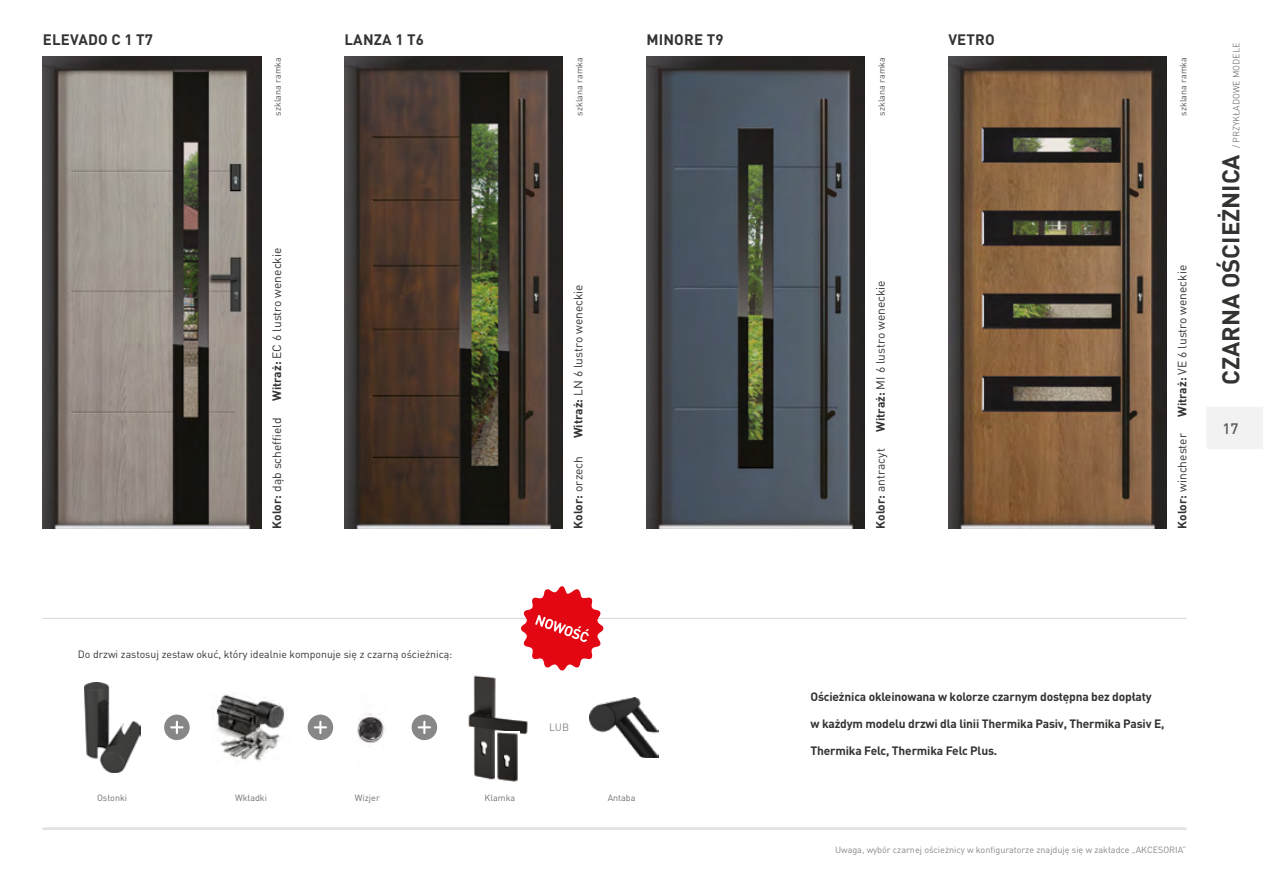
<style>
.page{position:relative;width:1263px;height:893px;background:#fff}
.page>*{position:absolute;margin:0;border:0;box-sizing:border-box;transform-origin:0 0}
.t1{font:700 24px "DIN Pro";color:#333332}
.t2{font:700 15px "DIN Pro";letter-spacing:.01em;color:#333332}
.t3{font:500 15px "DIN Pro";color:#575756}
.t4{font:700 12px "DIN Pro";letter-spacing:-.015em;color:#333332}
.t5{font:12px "DIN Pro";color:#333332}
.t6{font:10.5px "DIN Pro";color:#333332}
.t7{font:10.5px "DIN Pro";color:#878787}
.t8{font:9px "DIN Pro";color:#878787}
.t9{font:9px "DIN Pro";color:#575756}
.t10{font:9px "DIN Pro";color:#706f6f}
.t11{font:300 9px "DIN Pro";color:#575756}
.s1{font-weight:700}
.s2{font-weight:400}
</style>
<div class="page">
<div style="left:1207px;top:407px;width:56px;height:42px;background:#f2f2f2"></div>
<hr style="left:43px;top:829px;width:1144px;height:1px;background:#dadada">
<img style="left:344px;top:56px;width:219px;height:473px">
<img style="left:646px;top:56px;width:219px;height:473px">
<img style="left:43px;top:56px;width:218px;height:473px">
<img style="left:948px;top:56px;width:219px;height:473px">
<img style="left:84px;top:682px;width:56px;height:90px">
<img style="left:216px;top:694px;width:69px;height:67px">
<img style="left:357px;top:713px;width:28px;height:34px">
<img style="left:468px;top:675px;width:60px;height:105px">
<img style="left:495px;top:732px;width:24px;height:50px">
<img style="left:589px;top:697px;width:69px;height:60px">
<svg style="left:164px;top:715px;width:26px;height:25px"></svg>
<svg style="left:308px;top:715px;width:25px;height:25px"></svg>
<svg style="left:412px;top:715px;width:25px;height:25px"></svg>
<hr style="left:43px;top:827px;width:1143px;height:2px;background:#dadada">
<hr style="left:43px;top:618px;width:1143px;height:1px;background:#dadada">
<svg style="left:521px;top:586px;width:82px;height:84px"></svg>
<p class="t2" style="left:43px;top:30px;width:111px">ELEVADO C 1 T7</p>
<p class="t2" style="left:344px;top:30px;width:81px">LANZA 1 T6</p>
<p class="t2" style="left:646px;top:30px;width:79px">MINORE T9</p>
<p class="t2" style="left:948px;top:30px;width:48px">VETRO</p>
<p class="t9" style="left:271px;top:116px;width:60px;rotate:-90deg">szklana ramka</p>
<p class="t9" style="left:573px;top:116px;width:60px;rotate:-90deg">szklana ramka</p>
<p class="t9" style="left:875px;top:116px;width:60px;rotate:-90deg">szklana ramka</p>
<p class="t9" style="left:1177px;top:116px;width:60px;rotate:-90deg">szklana ramka</p>
<p class="t5" style="left:269px;top:401px;width:155px;rotate:-90deg"><span class="s1">Witraż:</span> EC 6 lustro weneckie</p>
<p class="t5" style="left:269px;top:529px;width:113px;rotate:-90deg"><span class="s1">Kolor:</span> dąb scheffield</p>
<p class="t5" style="left:570px;top:438px;width:156px;rotate:-90deg"><span class="s1">Witraż:</span> LN 6 lustro weneckie</p>
<p class="t5" style="left:872px;top:432px;width:153px;rotate:-90deg"><span class="s1">Witraż:</span> MI 6 lustro weneckie</p>
<p class="t4" style="left:570px;top:529px;width:74px;rotate:-90deg">Kolor: <span class="s2">orzech</span></p>
<p class="t5" style="left:872px;top:529px;width:82px;rotate:-90deg"><span class="s1">Kolor:</span> antracyt</p>
<p class="t5" style="left:1174px;top:417px;width:154px;rotate:-90deg"><span class="s1">Witraż:</span> VE 6 lustro weneckie</p>
<p class="t5" style="left:1174px;top:529px;width:97px;rotate:-90deg"><span class="s1">Kolor:</span> winchester</p>
<p class="t11" style="left:1230px;top:148px;width:107px;rotate:-90deg">/ PRZYKŁADOWE MODELE</p>
<h1 class="t1" style="left:1214px;top:385px;width:232px;rotate:-90deg">CZARNA OŚCIEŻNICA</h1>
<p class="t3" style="left:1222px;top:418px;width:17px">17</p>
<p class="t6" style="left:78px;top:647px;width:376px">Do drzwi zastosuj zestaw okuć, który idealnie komponuje się z czarną ościeżnicą:</p>
<p class="t7" style="left:549px;top:720px;width:21px">LUB</p>
<p class="t10" style="left:97px;top:792px;width:32px">Osłonki</p>
<p class="t10" style="left:235px;top:792px;width:34px">Wkładki</p>
<p class="t10" style="left:355px;top:792px;width:26px">Wizjer</p>
<p class="t10" style="left:485px;top:792px;width:32px">Klamka</p>
<p class="t10" style="left:608px;top:792px;width:29px">Antaba</p>
<p class="t4" style="left:810px;top:688px;width:343px">Ościeżnica okleinowana w kolorze czarnym dostępna bez dopłaty</p>
<p class="t4" style="left:810px;top:715px;width:355px">w każdym modelu drzwi dla linii Thermika Pasiv, Thermika Pasiv E,</p>
<p class="t4" style="left:810px;top:742px;width:188px">Thermika Felc, Thermika Felc Plus.</p>
<p class="t8" style="left:835px;top:843px;width:353px">Uwaga, wybór czarnej ościeżnicy w konfiguratorze znajduję się w zakładce „AKCESORIA”</p>
</div>
